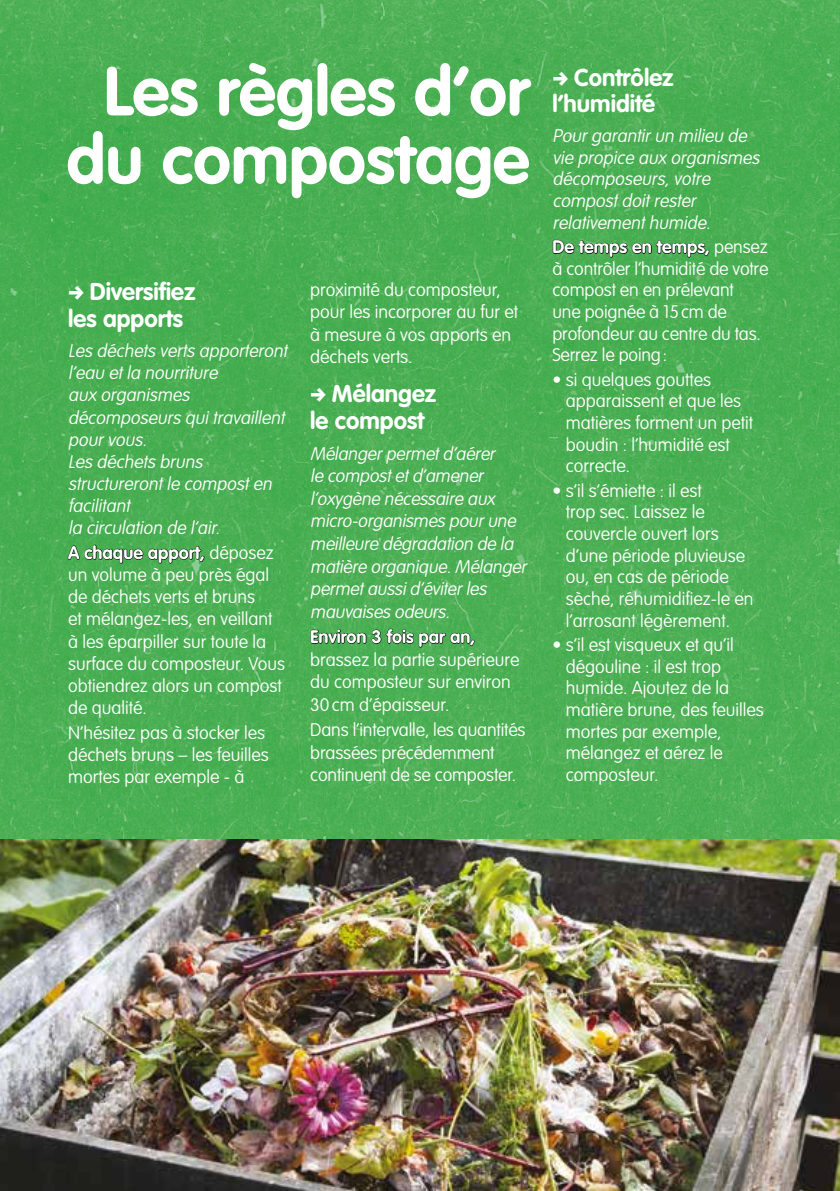
<style>
.page{position:relative;width:840px;height:1191px;background:#fff}
.page>*{position:absolute;margin:0;border:0;box-sizing:border-box;transform-origin:0 0}
.t1{font:700 68px/68px "VAG Rounded";color:#fff;text-align:center}
.t2{font:700 24px/26.6px "VAG Rounded";color:#fff}
.t3{font:100 18px/21.6px "VAG Rounded";color:#fff}
.t4{font:italic 100 18px/22.2px "VAG Rounded";color:#fff}
.t5{font:700 18px "VAG Rounded";color:#fff}
.s1{font-weight:700}
</style>
<div class="page">
<img style="left:0;top:0;width:839px;height:839px">
<img style="left:0;top:839px;width:839px;height:352px">
<svg style="left:68px;top:545px;width:136px;height:18px;background:#36813d"></svg>
<svg style="left:310px;top:629px;width:164px;height:18px;background:#38823e"></svg>
<svg style="left:552px;top:240px;width:157px;height:17px;background:#357d3c"></svg>
<svg style="left:69px;top:286px;width:15px;height:14px"></svg>
<svg style="left:311px;top:387px;width:14px;height:14px"></svg>
<svg style="left:553px;top:72px;width:14px;height:14px"></svg>
<h1 class="t1" style="left:66px;top:60px;width:464px">Les règles d’or du compostage</h1>
<h2 class="t2" style="left:68px;top:279px;width:129px;text-indent:22px">Diversifiez les apports</h2>
<p class="t4" style="left:68px;top:340px;width:224px">Les déchets verts apporteront l’eau etla nourriture<br>aux organismes décomposeurs quitravaillent pourvous.<br>Les déchets bruns structurerontle composten facilitant<br>la circulation de l’air.</p>
<p class="t3" style="left:68px;top:542px;width:218px;line-height:22.2px"><span class="s1">A chaque apport,</span> déposez un volume à peu près égal de déchets verts et bruns<br>et mélangez-les, en veillant à les éparpiller sur toute la surface du composteur. Vous obtiendrez alors un compost de qualité.</p>
<p class="t3" style="left:68px;top:722px;width:202px;line-height:22.2px">N’hésitez pas à stocker les déchets bruns – les feuilles mortes par exemple - à</p>
<p class="t3" style="left:310px;top:278px;width:209px;line-height:22.6px">proximité du composteur, pour les incorporer au fur et à mesure à vos apports en déchets verts.</p>
<h2 class="t2" style="left:310px;top:381px;width:128px;text-indent:22px">Mélangez le compost</h2>
<p class="t4" style="left:310px;top:443px;width:221px">Mélangerpermetd’aérer<br>le compostetd’amener l’oxygène nécessaire aux micro-organismes pourune meilleure dégradation de la matière organique.Mélanger permetaussid’éviterles mauvaises odeurs.</p>
<p class="t5" style="left:310px;top:626px;width:166px">Environ 3 fois par an,</p>
<p class="t3" style="left:310px;top:648px;width:210px;line-height:22.6px">brassez la partie supérieure du composteur sur environ<br>30cm d’épaisseur.</p>
<p class="t3" style="left:310px;top:719px;width:217px;line-height:22.6px">Dans l’intervalle, les quantités brassées précédemment continuent de se composter.</p>
<h2 class="t2" style="left:552px;top:65px;width:123px;line-height:26px;text-indent:22px">Contrôlez l’humidité</h2>
<p class="t4" style="left:552px;top:126px;width:212px;line-height:21.6px">Pourgarantirun milieu de vie propice aux organismes décomposeurs,votre compostdoitrester relativementhumide.</p>
<p class="t3" style="left:552px;top:237px;width:217px"><span class="s1">De temps en temps,</span> pensez à contrôler l’humidité de votre compost en en prélevant<br>une poignée à 15cm de profondeur au centre du tas.<br>Serrez le poing:</p>
<p class="t3" style="left:565px;top:369px;width:189px;text-indent:-13px">• si quelques gouttes apparaissent et que les matières forment un petit boudin : l’humidité est correcte.</p>
<p class="t3" style="left:565px;top:480px;width:189px;text-indent:-13px">• s’il s’émiette : il est<br>trop sec. Laissez le couvercle ouvert lors d’une période pluvieuse ou, en cas de période sèche, réhumidifiez-le en l’arrosant légèrement.</p>
<p class="t3" style="left:565px;top:634px;width:199px;text-indent:-13px">• s’il est visqueux et qu’il dégouline : il est trop humide. Ajoutez de la matière brune, des feuilles mortes par exemple, mélangez et aérez le composteur.</p>
</div>
